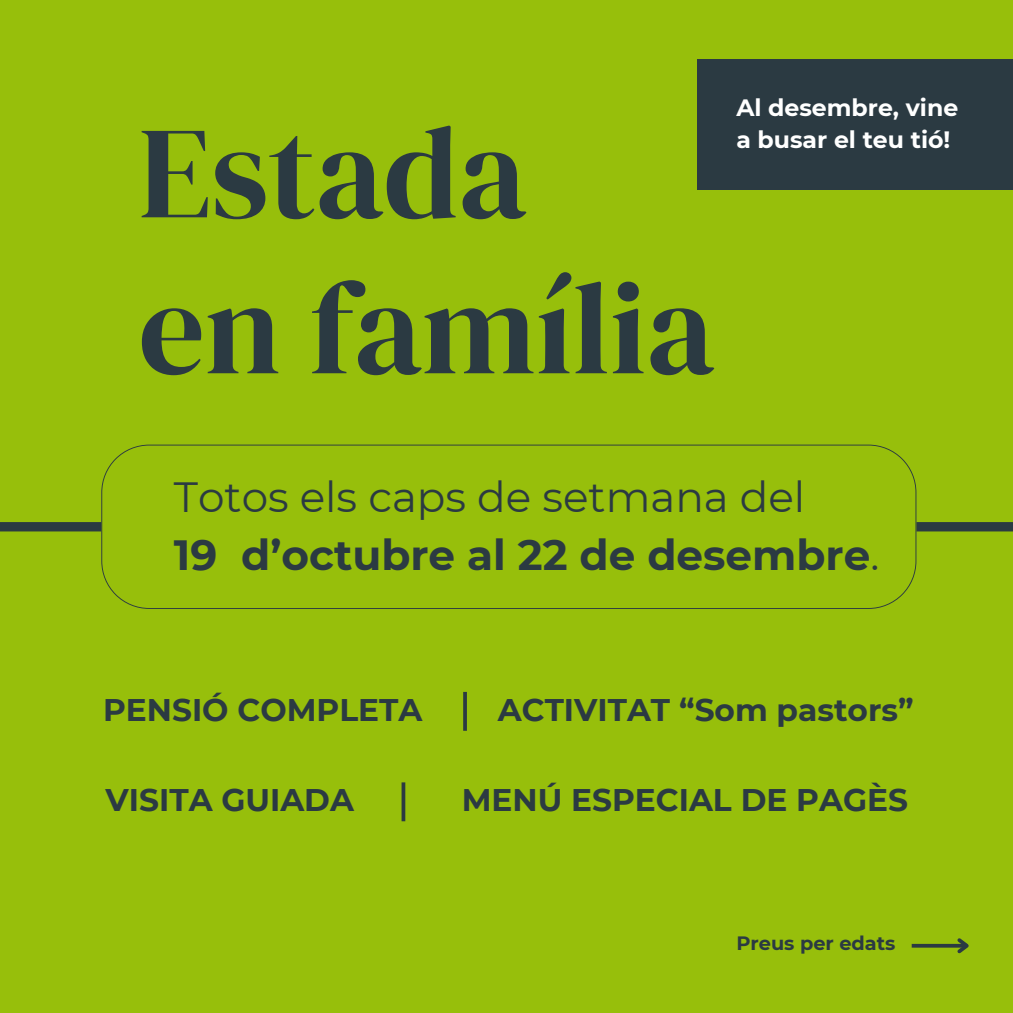
<style>
.page{position:relative;width:1013px;height:1013px;background:#fff}
.page>*{position:absolute;margin:0;border:0;box-sizing:border-box;transform-origin:0 0}
.t1{font:130.88px "DM Serif Display";color:#2b3a42}
.t2{font:42.12px/58.1px "Montserrat";color:#2b3a42}
.t3{font:700 31.25px "Montserrat";color:#2b3a42}
.t4{font:700 23.62px/32.8px "Montserrat";color:#fff}
.t5{font:700 19.25px "Montserrat";color:#2b3a42}
.s1{font-weight:700}
</style>
<div class="page">
<div style="left:0;top:0;width:1012px;height:1012px;background:#97bf0b"></div>
<svg style="left:101px;top:444px;width:815px;height:164px"></svg>
<div style="left:0;top:522px;width:101px;height:9px;background:#2b3a42"></div>
<div style="left:916px;top:522px;width:96px;height:9px;background:#2b3a42"></div>
<svg style="left:463px;top:692px;width:4px;height:38px"></svg>
<svg style="left:401px;top:782px;width:4px;height:39px"></svg>
<svg style="left:911px;top:943px;width:43px;height:4px"></svg>
<svg style="left:954px;top:938px;width:15px;height:16px"></svg>
<div style="left:697px;top:60px;width:315px;height:130px;background:#2b3a42"></div>
<h1 class="t1" style="left:139px;top:82px;width:389px">Estada</h1>
<h5 class="t1" style="left:139px;top:237px;width:577px">en família</h5>
<p class="t4" style="left:736px;top:91px;width:223px">Al desembre, vine a busar el teu tió!</p>
<h1 class="t2" style="left:174px;top:467px;width:707px">Totos els caps de setmana del<br><span class="s1">19 d’octubre al 22 de desembre</span>.</h1>
<h2 class="t3" style="left:103px;top:690px;width:321px">PENSIÓ COMPLETA</h2>
<h3 class="t3" style="left:498px;top:690px;width:417px">ACTIVITAT “Som pastors”</h3>
<h4 class="t3" style="left:106px;top:781px;width:250px">VISITA GUIADA</h4>
<h3 class="t3" style="left:462px;top:781px;width:448px">MENÚ ESPECIAL DE PAGÈS</h3>
<h3 class="t5" style="left:736px;top:931px;width:161px">Preus per edats</h3>
</div>
